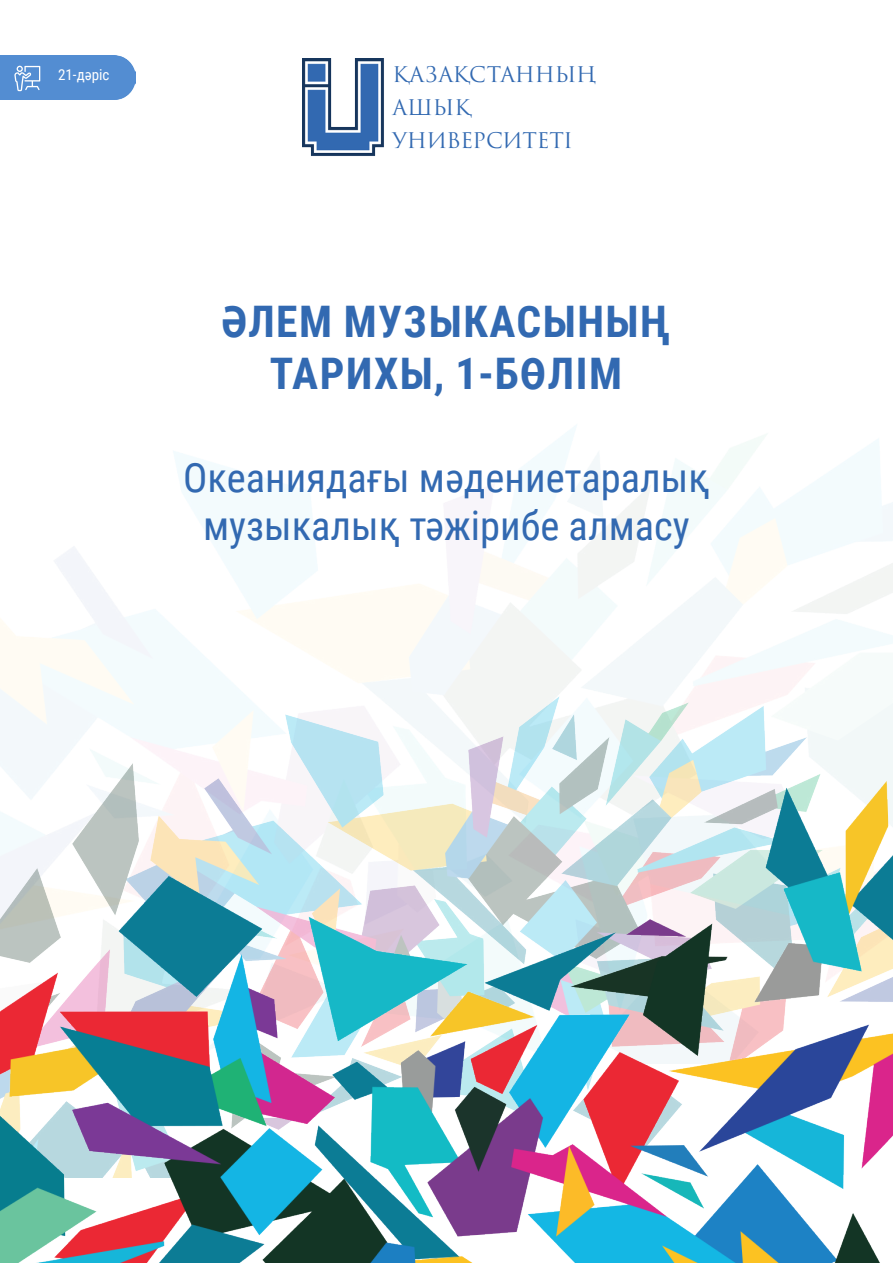
<style>
.page{position:relative;width:893px;height:1263px;background:#fff}
.page>*{position:absolute;margin:0;border:0;box-sizing:border-box;transform-origin:0 0}
.t1{font:700 43.5px/52.2px "Roboto Condensed";letter-spacing:.035em;color:#3269b1;text-align:center}
.t2{font:40.5px/48.6px "Roboto Condensed";color:#3269b1;text-align:center}
.t3{font:21px "Trajan Pro 3";letter-spacing:-.01em;color:#3269b1}
.t4{font:15px "Roboto Condensed";color:#fff}
</style>
<div class="page">
<img style="left:0;top:425px;width:893px;height:638px">
<img style="left:302px;top:58px;width:82px;height:98px">
<img style="left:0;top:696px;width:892px;height:33px">
<img style="left:0;top:729px;width:892px;height:534px">
<div style="left:0;top:55px;width:136px;height:45px;background:#538dd2"></div>
<svg style="left:14px;top:66px;width:26px;height:25px"></svg>
<p class="t4" style="left:58px;top:64px;width:53px">21-дәріс</p>
<p class="t3" style="left:393px;top:60px;width:205px">ҚАЗАҚСТАННЫҢ</p>
<p class="t3" style="left:393px;top:93px;width:80px">АШЫҚ</p>
<p class="t3" style="left:393px;top:126px;width:182px">УНИВЕРСИТЕТІ</p>
<p class="t1" style="left:221px;top:294px;width:451px">ӘЛЕМ МУЗЫКАСЫНЫҢ<br>ТАРИХЫ, 1-БӨЛІМ</p>
<p class="t2" style="left:183px;top:452px;width:528px">Океаниядағы мәдениетаралық музыкалық тәжірибе алмасу</p>
</div>
